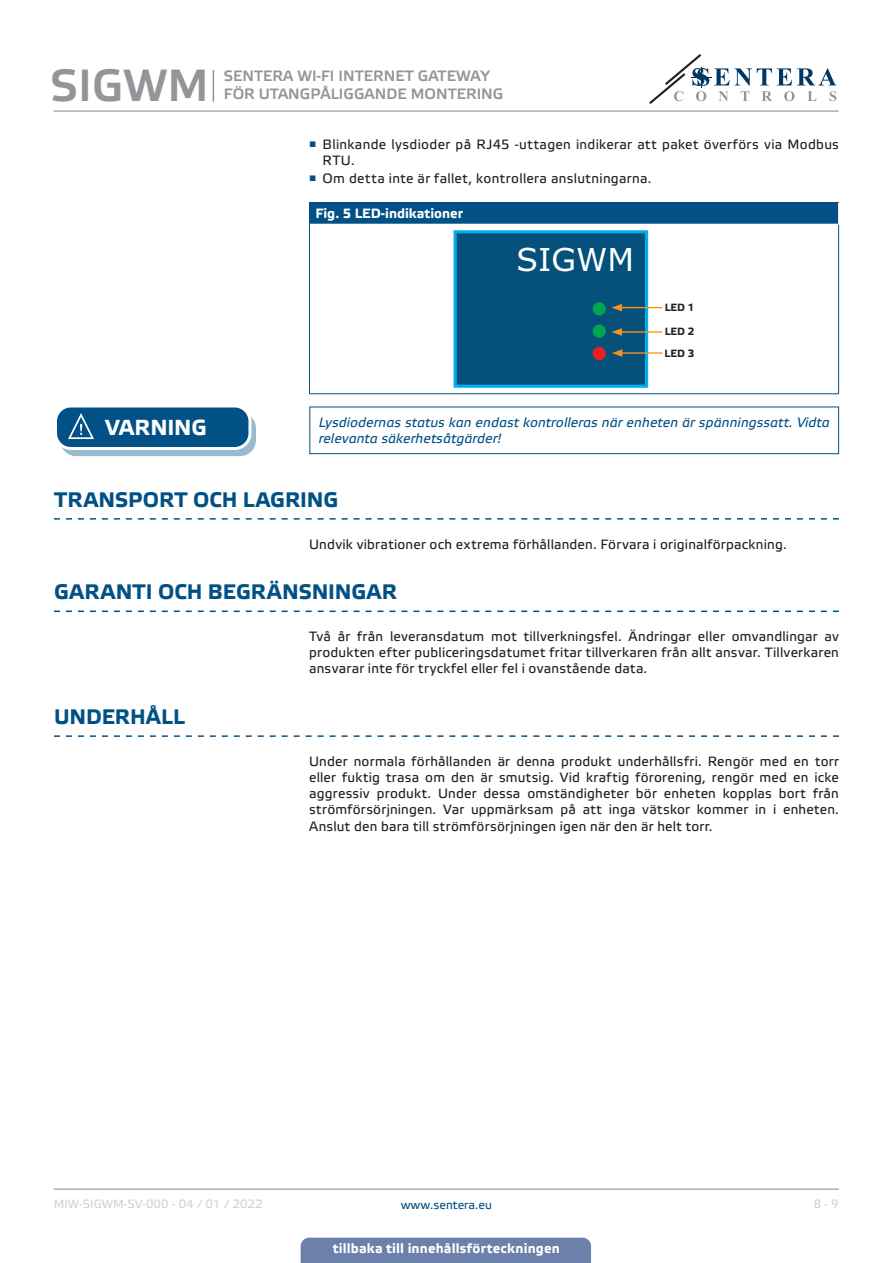
<style>
.page{position:relative;width:893px;height:1263px;background:#fff}
.page>*{position:absolute;margin:0;border:0;box-sizing:border-box;transform-origin:0 0}
.t1{font:45px "Etelka Medium Pro";color:#939598}
.t2{font:31.65px "Verdana";color:#fff}
.t3{font:28.65px "Verdana";color:#000001}
.t4{font:700 21.75px "Etelka Text Pro";letter-spacing:-.01em;color:#fff}
.t5{font:700 21px "Etelka Text Pro";letter-spacing:.005em;color:#015186}
.t6{font:15px/18px "Etelka Medium Pro";color:#939598}
.body{font:13.5px/16.2px "Etelka Text Pro";letter-spacing:.025em;color:#231f20;text-align:justify}
.attention{font:italic 13.5px/16.2px "Etelka Text Pro";letter-spacing:.01em;color:#015186}
.head-table{font:700 13.5px "Etelka Text Pro";letter-spacing:.01em;color:#fff}
.t7{font:12px "Etelka Text Pro";color:#d1d2d4}
.t8{font:12px "Etelka Text Pro";color:#015186}
.Numbers{font:700 10.5px "Etelka Text Pro";letter-spacing:.005em;color:#231f20}
</style>
<div class="page">
<hr style="left:54px;top:111px;width:785px;height:1px;background:#939598">
<hr style="left:54px;top:1188px;width:785px;height:2px;background:#939598">
<svg style="left:649px;top:54px;width:187px;height:50px"></svg>
<div style="left:301px;top:1237px;width:290px;height:26px;background:#6c81aa"></div>
<hr style="left:213px;top:70px;width:1px;height:32px;background:#939598">
<div style="left:309px;top:202px;width:530px;height:22px;background:#015186"></div>
<hr style="left:309px;top:224px;width:1px;height:169px;background:#015186">
<hr style="left:838px;top:225px;width:1px;height:168px;background:#015186">
<hr style="left:309px;top:393px;width:530px;height:1px;background:#015186">
<svg style="left:838px;top:203px;width:1px;height:21px"></svg>
<div style="left:454px;top:230px;width:194px;height:158px;border:3px solid #00aeef"></div>
<hr style="left:620px;top:307px;width:42px;height:1px;background:#f7931d">
<hr style="left:620px;top:331px;width:42px;height:2px;background:#f7931d">
<hr style="left:620px;top:352px;width:43px;height:2px;background:#f7931d">
<svg style="left:455px;top:232px;width:192px;height:154px;background:#08557e"></svg>
<div style="left:61px;top:413px;width:194px;height:42px;background:#9abacf;border-radius:15px"></div>
<div style="left:60px;top:412px;width:196px;height:44px;border:1px solid #015186;border-radius:15px"></div>
<div style="left:56px;top:406px;width:194px;height:42px;background:#015186;border-radius:15px"></div>
<div style="left:54px;top:404px;width:197px;height:46px;border:3px solid #fff;border-radius:15px"></div>
<svg style="left:67px;top:413px;width:38px;height:36px"></svg>
<div style="left:309px;top:407px;width:530px;height:47px;border:1px solid #015186"></div>
<svg style="left:54px;top:518px;width:785px;height:2px"></svg>
<svg style="left:54px;top:610px;width:785px;height:2px"></svg>
<svg style="left:54px;top:735px;width:785px;height:2px"></svg>
<h1 class="t1" style="left:50px;top:61px;width:160px">SIGWM</h1>
<p class="t6" style="left:224px;top:67px;width:281px">SENTERA WI-FI INTERNET GATEWAY<br>FÖR UTANGPÅLIGGANDE MONTERING</p>
<p class="body" style="left:323px;top:137px;width:518px;text-indent:-13px"><sup>■</sup> Blinkande lysdioder på RJ45 -uttagen indikerar att paket överförs via Modbus<br>RTU.</p>
<p class="body" style="left:309px;top:171px;width:344px"><sup>■</sup> Om detta inte är fallet, kontrollera anslutningarna.</p>
<p class="head-table" style="left:315px;top:206px;width:149px">Fig. 5 LED-indikationer</p>
<p class="t2" style="left:517px;top:238px;width:119px">SIGWM</p>
<p class="Numbers" style="left:665px;top:302px;width:31px">LED 1</p>
<p class="Numbers" style="left:665px;top:347px;width:31px">LED 3</p>
<p class="t3" style="left:675px;top:356px;width:38px;rotate:-90deg">65</p>
<p class="Numbers" style="left:665px;top:326px;width:31px">LED 2</p>
<p class="t4" style="left:105px;top:415px;width:103px">VARNING</p>
<p class="attention" style="left:319px;top:415px;width:512px">Lysdiodernas status kan endast kontrolleras när enheten är spänningssatt. Vidta relevanta säkerhetsåtgärder!</p>
<p class="t5" style="left:54px;top:488px;width:286px">TRANSPORT OCH LAGRING</p>
<p class="body" style="left:309px;top:537px;width:479px">Undvik vibrationer och extrema förhållanden. Förvara i originalförpackning.</p>
<p class="t5" style="left:54px;top:580px;width:345px">GARANTI OCH BEGRÄNSNINGAR</p>
<p class="body" style="left:309px;top:629px;width:531px">Två år från leveransdatum mot tillverkningsfel. Ändringar eller omvandlingar av produkten efter publiceringsdatumet fritar tillverkaren från allt ansvar. Tillverkaren ansvarar inte för tryckfel eller fel i ovanstående data.</p>
<p class="t5" style="left:54px;top:705px;width:132px">UNDERHÅLL</p>
<p class="body" style="left:309px;top:754px;width:531px">Under normala förhållanden är denna produkt underhållsfri. Rengör med en torr eller fuktig trasa om den är smutsig. Vid kraftig förorening, rengör med en icke aggressiv produkt. Under dessa omständigheter bör enheten kopplas bort från strömförsörjningen. Var uppmärksam på att inga vätskor kommer in i enheten.<br>Anslut den bara till strömförsörjningen igen när den är helt torr.</p>
<p class="t7" style="left:54px;top:1197px;width:210px">MIW-SIGWM-SV-000 - 04 / 01 / 2022</p>
<p class="t8" style="left:401px;top:1198px;width:93px">www.sentera.eu</p>
<p class="t7" style="left:814px;top:1197px;width:27px">8 - 9</p>
<p class="head-table" style="left:333px;top:1240px;width:229px">tillbaka till innehållsförteckningen</p>
</div>
